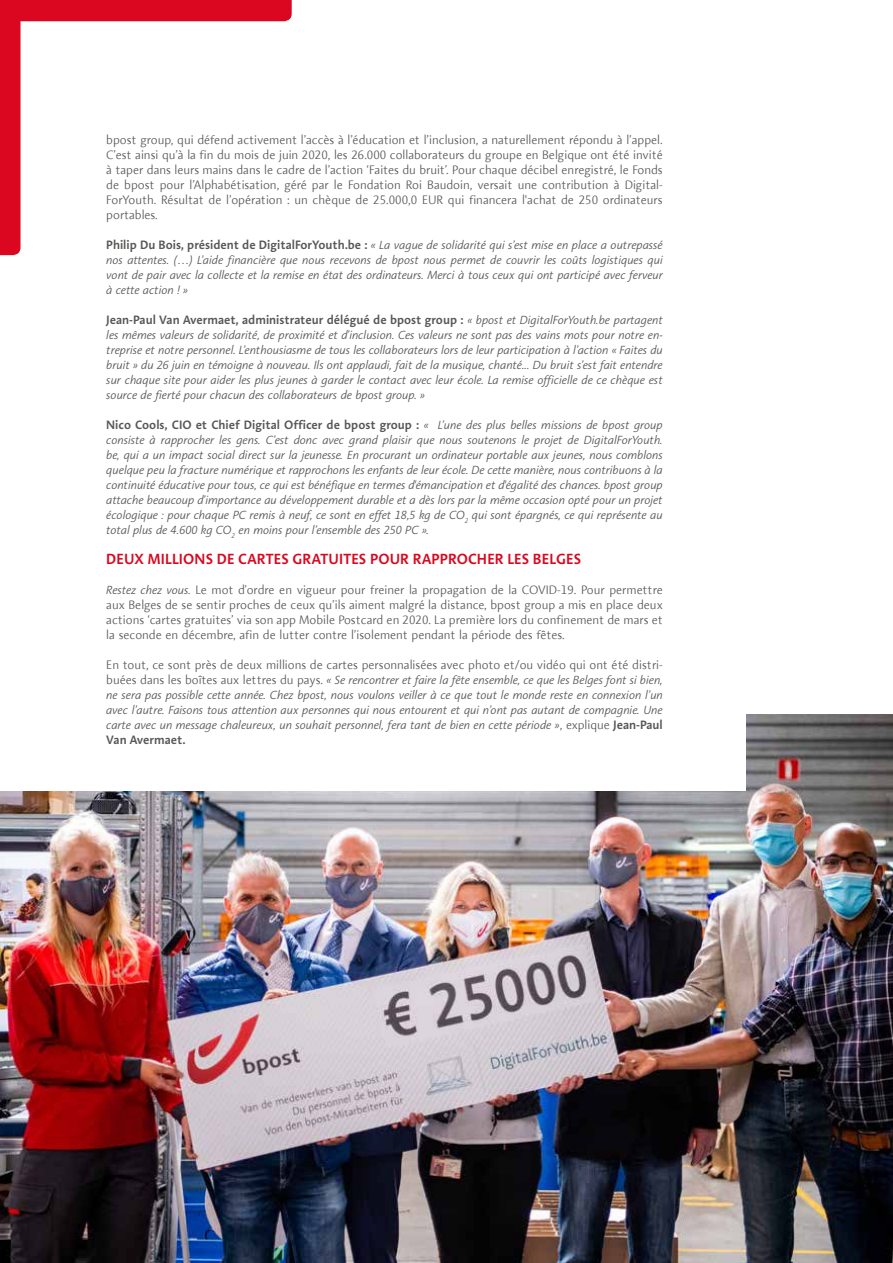
<style>
.page{position:relative;width:893px;height:1263px;background:#fff}
.page>*{position:absolute;margin:0;border:0;box-sizing:border-box;transform-origin:0 0}
.t1{font:600 15px "Aroma No 2 LT Pro";letter-spacing:.01em;color:#d9081f}
.t2{font:300 12.3px/15px "Aroma No 2 LT Com";color:#575756;text-align:justify}
.t3{font:600 12.3px "Aroma No 2 LT Pro";color:#575756}
.t4{font:italic 300 12px/15px "Aroma No 2 LT Pro";color:#575756;text-align:justify}
.s1{font-weight:600;font-style:normal;font-size:12.3px}
.s2{font-weight:300;font-style:italic;font-size:12px}
.s3{font-family:"Aroma No 2 LT Pro";font-style:italic;font-size:12px}
.s4{font-family:"Aroma No 2 LT Com";font-style:normal;font-size:12.3px}
</style>
<div class="page">
<svg style="left:0;top:0;width:292px;height:255px"></svg>
<img style="left:0;top:714px;width:893px;height:549px">
<div style="left:0;top:387px;width:746px;height:404px;background:#fff"></div>
<p class="t2" style="left:106px;top:132px;width:558px">bpost group, qui défend activement l’accès à l’éducation et l’inclusion, a naturellement répondu à l’appel.<br>C’est ainsi qu’à la fin du mois de juin 2020, les 26.000 collaborateurs du groupe en Belgique ont été invité à taper dans leurs mains dans le cadre de l’action ‘Faites du bruit’. Pour chaque décibel enregistré, le Fonds de bpost pour l’Alphabétisation, géré par le Fondation Roi Baudoin, versait une contribution à Digital-ForYouth. Résultat de l’opération : un chèque de 25.000,0 EUR qui financera l'achat de 250 ordinateurs portables.</p>
<p class="t4" style="left:106px;top:237px;width:558px"><span class="s1">Philip Du Bois, président de DigitalForYouth.be :</span> « La vague de solidarité qui s’est mise en place a outrepassé nos attentes. (…) L’aide financière que nous recevons de bpost nous permet de couvrir les coûts logistiques qui vont de pair avec la collecte et la remise en état des ordinateurs. Merci à tous ceux qui ont participé avec ferveur à cette action ! »</p>
<p class="t3" style="left:106px;top:312px;width:558px">Jean-Paul Van Avermaet, administrateur délégué de bpost group : <span class="s2">« bpost et DigitalForYouth.be partagent</span></p>
<p class="t4" style="left:106px;top:327px;width:558px">les mêmes valeurs de solidarité, de proximité et d’inclusion. Ces valeurs ne sont pas des vains mots pour notre en&shy;treprise et notre personnel. L’enthousiasme de tous les collaborateurs lors de leur participation à l’action « Faites du bruit » du 26 juin en témoigne à nouveau. Ils ont applaudi, fait de la musique, chanté... Du bruit s’est fait entendre sur chaque site pour aider les plus jeunes à garder le contact avec leur école. La remise officielle de ce chèque est source de fierté pour chacun des collaborateurs de bpost group. »</p>
<p class="t3" style="left:106px;top:417px;width:558px">Nico Cools, CIO et Chief Digital Officer de bpost group : <span class="s2">« L’une des plus belles missions de bpost group</span></p>
<p class="t4" style="left:106px;top:432px;width:558px">consiste à rapprocher les gens. C’est donc avec grand plaisir que nous soutenons le projet de DigitalForYouth. be, qui a un impact social direct sur la jeunesse. En procurant un ordinateur portable aux jeunes, nous comblons quelque peu la fracture numérique et rapprochons les enfants de leur école. De cette manière, nous contribuons à la continuité éducative pour tous, ce qui est bénéfique en termes d'émancipation et d'égalité des chances. bpost group attache beaucoup d’importance au développement durable et a dès lors par la même occasion opté pour un projet écologique : pour chaque PC remis à neuf, ce sont en effet 18,5 kg de CO<sub>2</sub> qui sont épargnés, ce qui représente au total plus de 4.600 kg CO<sub>2</sub> en moins pour l’ensemble des 250 PC ».</p>
<p class="t1" style="left:106px;top:549px;width:476px">DEUX MILLIONS DE CARTES GRATUITES POUR RAPPROCHER LES BELGES</p>
<p class="t2" style="left:106px;top:582px;width:558px"><span class="s3">Restez chez vous.</span> Le mot d’ordre en vigueur pour freiner la propagation de la COVID-19. Pour permettre aux Belges de se sentir proches de ceux qu’ils aiment malgré la distance, bpost group a mis en place deux actions ‘cartes gratuites’ via son app Mobile Postcard en 2020. La première lors du confinement de mars et la seconde en décembre, afin de lutter contre l’isolement pendant la période des fêtes.</p>
<p class="t2" style="left:106px;top:657px;width:558px">En tout, ce sont près de deux millions de cartes personnalisées avec photo et/ou vidéo qui ont été distri-</p>
<p class="t4" style="left:106px;top:672px;width:558px"><span class="s4">buées dans les boîtes aux lettres du pays.</span> « Se rencontrer et faire la fête ensemble, ce que les Belges font si bien, ne sera pas possible cette année. Chez bpost, nous voulons veiller à ce que tout le monde reste en connexion l’un avec l’autre. Faisons tous attention aux personnes qui nous entourent et qui n’ont pas autant de compagnie. Une carte avec un message chaleureux, un souhait personnel, fera tant de bien en cette période »<span class="s4">, explique</span> <span class="s1">Jean-Paul</span></p>
<p class="t3" style="left:106px;top:732px;width:81px">Van Avermaet.</p>
</div>
